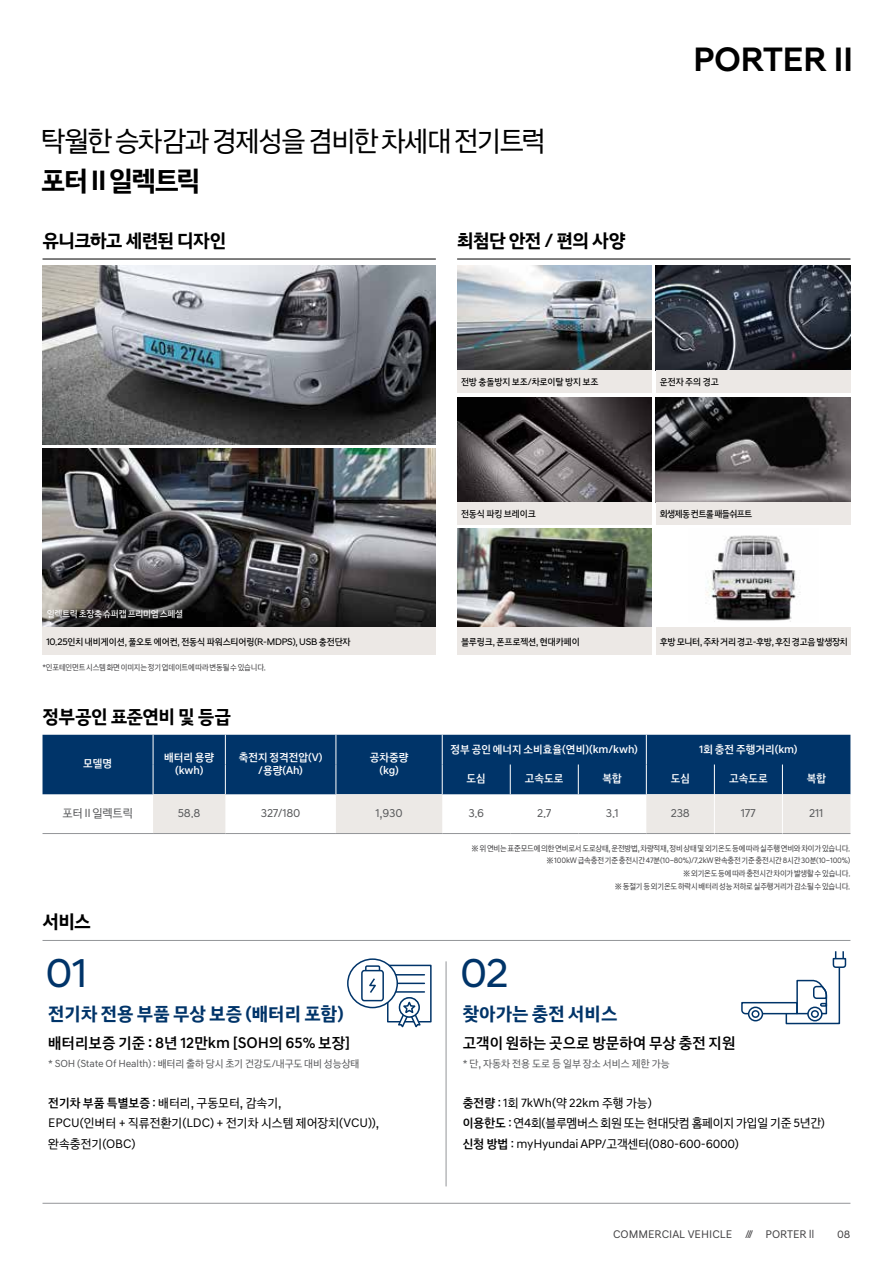
<style>
.page{position:relative;width:893px;height:1263px;background:#fff}
.page>*{position:absolute;margin:0;border:0;box-sizing:border-box;transform-origin:0 0}
.t1{font:40.95px "Hyundai Sans Head KROTF Regular";color:#003469}
.t2{font:34.5px "Hyundai Sans Head KROTF Medium";color:#000}
.t3{font:28.5px "Hyundai Sans Text KROTF Regular";letter-spacing:-.045em;color:#000}
.t4{font:28.5px "Hyundai Sans Text KROTF Bold";letter-spacing:-.055em;color:#000}
.t5{font:19.5px "Hyundai Sans Head KROTF Medium";letter-spacing:-.045em;color:#000}
.t6{font:19.2px "Hyundai Sans Text KROTF Bold";color:#003469}
.t7{font:15.6px "Hyundai Sans Text KROTF Medium";color:#000}
.t8{font:12.6px/20.5px "Hyundai Sans Text KROTF Regular";letter-spacing:-.02em;color:#000}
.t9{font:12.6px/20.5px "Hyundai Sans Text KROTF Regular";color:#000}
.t10{font:12px "Hyundai Sans Text KROTF Regular";letter-spacing:-.02em;color:#58595b}
.t11{font:11.25px/13.5px "Hyundai Sans Text KROTF Medium";color:#fff;text-align:center}
.t12{font:11.25px "Hyundai Sans Text KROTF Regular";color:#414042}
.t13{font:10.5px "Hyundai Sans Text KROTF Regular";letter-spacing:-.01em;color:#58595b}
.t14{font:9.6px "Hyundai Sans Head KROTF Regular";letter-spacing:-.02em;color:#000}
.t15{font:9.6px "Hyundai Sans Head KROTF Regular";letter-spacing:-.04em;color:#000}
.t16{font:9.6px "Hyundai Sans Head KROTF Regular";letter-spacing:-.04em;color:#fff}
.t17{font:9.6px "Hyundai Sans Head KROTF Regular";letter-spacing:-.07em;color:#000}
.t18{font:8.25px/12.8px "Hyundai Sans Text KROTF Regular";letter-spacing:-.025em;color:#414042;text-align:right;scale:.95 1}
.s1{font-family:"Hyundai Sans Text KROTF Medium"}
.s2{font-size:12px}
</style>
<div class="page">
<img style="left:656px;top:397px;width:194px;height:105px">
<img style="left:705px;top:535px;width:96px;height:87px">
<img style="left:457px;top:529px;width:195px;height:98px">
<hr style="left:43px;top:259px;width:393px;height:1px;background:#000">
<img style="left:43px;top:266px;width:393px;height:178px">
<img style="left:43px;top:449px;width:393px;height:178px">
<hr style="left:43px;top:1203px;width:807px;height:1px;background:#939598">
<hr style="left:43px;top:940px;width:807px;height:1px;background:#939598">
<hr style="left:446px;top:961px;width:1px;height:225px;background:#939598">
<svg style="left:741px;top:951px;width:106px;height:74px"></svg>
<svg style="left:808px;top:1007px;width:14px;height:14px"></svg>
<div style="left:807px;top:1006px;width:15px;height:15px;border:2px solid #003469;border-radius:50%"></div>
<div style="left:811px;top:1010px;width:8px;height:8px;border:2px solid #003469;border-radius:50%"></div>
<div style="left:387px;top:965px;width:45px;height:57px;border:2px solid #003469"></div>
<hr style="left:394px;top:974px;width:30px;height:1px;background:#003469">
<hr style="left:394px;top:982px;width:30px;height:2px;background:#003469">
<hr style="left:394px;top:991px;width:30px;height:2px;background:#003469">
<div style="left:399px;top:997px;width:21px;height:21px;border:2px solid #003469;border-radius:50%"></div>
<svg style="left:396px;top:998px;width:26px;height:30px"></svg>
<div style="left:348px;top:959px;width:49px;height:48px;background:#fff;border-radius:50%"></div>
<div style="left:347px;top:958px;width:51px;height:50px;border:2px solid #003469;border-radius:50%"></div>
<svg style="left:364px;top:965px;width:17px;height:5px"></svg>
<div style="left:361px;top:970px;width:23px;height:31px;background:#fff;border:2px solid #003469;border-radius:3px"></div>
<svg style="left:369px;top:978px;width:7px;height:15px"></svg>
<hr style="left:457px;top:259px;width:393px;height:1px;background:#000">
<div style="left:457px;top:627px;width:195px;height:28px;background:#ece8e5"></div>
<div style="left:43px;top:627px;width:393px;height:28px;background:#ece8e5"></div>
<img style="left:457px;top:397px;width:195px;height:105px">
<div style="left:457px;top:502px;width:195px;height:22px;background:#ece8e5"></div>
<img style="left:457px;top:266px;width:195px;height:104px">
<div style="left:457px;top:370px;width:195px;height:23px;background:#ece8e5"></div>
<div style="left:656px;top:627px;width:194px;height:28px;background:#ece8e5"></div>
<div style="left:656px;top:502px;width:194px;height:22px;background:#ece8e5"></div>
<img style="left:656px;top:266px;width:194px;height:104px">
<div style="left:656px;top:370px;width:194px;height:23px;background:#ece8e5"></div>
<div style="left:43px;top:735px;width:807px;height:59px;background:#003469"></div>
<svg style="left:153px;top:794px;width:697px;height:39px"></svg>
<hr style="left:43px;top:833px;width:110px;height:1px;background:#939598">
<hr style="left:153px;top:833px;width:72px;height:1px;background:#939598">
<hr style="left:225px;top:833px;width:111px;height:1px;background:#939598">
<hr style="left:336px;top:833px;width:106px;height:1px;background:#939598">
<hr style="left:442px;top:833px;width:68px;height:1px;background:#939598">
<hr style="left:510px;top:833px;width:68px;height:1px;background:#939598">
<hr style="left:578px;top:833px;width:68px;height:1px;background:#939598">
<hr style="left:646px;top:833px;width:68px;height:1px;background:#939598">
<hr style="left:714px;top:833px;width:68px;height:1px;background:#939598">
<hr style="left:782px;top:833px;width:68px;height:1px;background:#939598">
<hr style="left:714px;top:794px;width:1px;height:39px;background:#fff">
<hr style="left:782px;top:794px;width:1px;height:39px;background:#fff">
<svg style="left:153px;top:735px;width:1px;height:29px"></svg>
<svg style="left:225px;top:735px;width:1px;height:29px"></svg>
<svg style="left:336px;top:735px;width:1px;height:29px"></svg>
<svg style="left:442px;top:735px;width:1px;height:29px"></svg>
<svg style="left:646px;top:735px;width:1px;height:29px"></svg>
<hr style="left:153px;top:764px;width:1px;height:30px;background:#fff">
<hr style="left:225px;top:764px;width:1px;height:30px;background:#fff">
<hr style="left:336px;top:764px;width:1px;height:30px;background:#fff">
<hr style="left:442px;top:764px;width:1px;height:30px;background:#fff">
<hr style="left:510px;top:764px;width:1px;height:30px;background:#fff">
<hr style="left:578px;top:764px;width:1px;height:30px;background:#fff">
<hr style="left:646px;top:764px;width:1px;height:30px;background:#fff">
<hr style="left:714px;top:764px;width:1px;height:30px;background:#fff">
<hr style="left:782px;top:764px;width:1px;height:30px;background:#fff">
<h3 class="t3" style="left:41px;top:123px;width:506px">탁월한 승차감과 경제성을 겸비한 차세대 전기트럭</h3>
<h3 class="t4" style="left:41px;top:162px;width:161px">포터 II 일렉트릭</h3>
<h3 class="t5" style="left:43px;top:229px;width:186px">유니크하고 세련된 디자인</h3>
<h3 class="t5" style="left:457px;top:229px;width:170px">최첨단 안전 / 편의 사양</h3>
<h2 class="t2" style="left:693px;top:39px;width:161px">PORTER II</h2>
<p class="t14" style="left:461px;top:376px;width:139px">전방 충돌방지 보조/차로이탈 방지 보조</p>
<p class="t16" style="left:47px;top:608px;width:138px">일렉트릭 초장축 슈퍼캡 프리미엄 스페셜</p>
<p class="t14" style="left:461px;top:508px;width:76px">전동식 파킹 브레이크</p>
<p class="t14" style="left:46px;top:636px;width:306px">10.25인치 내비게이션, 풀오토 에어컨, 전동식 파워스티어링(R-MDPS), USB 충전단자</p>
<p class="t14" style="left:461px;top:636px;width:120px">블루링크, 폰프로젝션, 현대카페이</p>
<p class="t18" style="left:43px;top:660px;width:237px">*인포테인먼트 시스템 화면 이미지는 정기 업데이트에 따라 변동될 수 있습니다.</p>
<p class="t14" style="left:660px;top:376px;width:61px">운전자 주의 경고</p>
<p class="t17" style="left:660px;top:508px;width:94px">회생제동 컨트롤 패들쉬프트</p>
<p class="t15" style="left:660px;top:636px;width:190px">후방 모니터, 주차 거리 경고-후방, 후진 경고음 발생장치</p>
<h3 class="t5" style="left:43px;top:705px;width:190px">정부공인 표준연비 및 등급</h3>
<h3 class="t11" style="left:83px;top:757px;width:31px">모델명</h3>
<h3 class="t11" style="left:164px;top:750px;width:52px">배터리 용량 (kwh)</h3>
<h3 class="t11" style="left:239px;top:750px;width:85px">축전지 정격전압(V) /용량(Ah)</h3>
<h3 class="t11" style="left:370px;top:750px;width:40px">공차중량 (kg)</h3>
<h3 class="t11" style="left:451px;top:742px;width:189px">정부 공인 에너지 소비효율(연비)(km/kwh)</h3>
<h3 class="t11" style="left:699px;top:742px;width:100px">1회 충전 주행거리(km)</h3>
<h3 class="t11" style="left:467px;top:772px;width:21px">도심</h3>
<h3 class="t11" style="left:525px;top:772px;width:40px">고속도로</h3>
<h3 class="t11" style="left:603px;top:772px;width:21px">복합</h3>
<h3 class="t11" style="left:671px;top:772px;width:21px">도심</h3>
<h3 class="t11" style="left:729px;top:772px;width:40px">고속도로</h3>
<h3 class="t11" style="left:807px;top:772px;width:21px">복합</h3>
<h3 class="t10" style="left:63px;top:806px;width:72px">포터 II 일렉트릭</h3>
<h3 class="t10" style="left:178px;top:806px;width:24px">58.8</h3>
<h3 class="t10" style="left:261px;top:806px;width:41px">327/180</h3>
<h3 class="t10" style="left:375px;top:806px;width:29px">1,930</h3>
<h3 class="t10" style="left:468px;top:806px;width:17px">3.6</h3>
<h3 class="t10" style="left:537px;top:806px;width:16px">2.7</h3>
<h3 class="t10" style="left:606px;top:806px;width:14px">3.1</h3>
<h3 class="t10" style="left:671px;top:806px;width:21px">238</h3>
<h3 class="t10" style="left:741px;top:806px;width:17px">177</h3>
<h3 class="t10" style="left:809px;top:806px;width:16px">211</h3>
<h3 class="t5" style="left:43px;top:910px;width:50px">서비스</h3>
<h1 class="t1" style="left:46px;top:949px;width:43px">01</h1>
<h3 class="t6" style="left:48px;top:1002px;width:297px">전기차 전용 부품 무상 보증 (배터리 포함)</h3>
<h3 class="t7" style="left:48px;top:1033px;width:304px">배터리보증 기준 : 8년 12만km [SOH의 65% 보장]</h3>
<p class="t13" style="left:48px;top:1057px;width:313px">* SOH (State Of Health) : 배터리 출하 당시 초기 건강도/내구도 대비 성능상태</p>
<h3 class="t9" style="left:48px;top:1092px;width:333px"><span class="s1">전기차 부품 특별보증</span> : 배터리, 구동모터, 감속기,<br>EPCU(인버터 + 직류전환기(LDC) + 전기차 시스템 제어장치(VCU)), 완속충전기(OBC)</h3>
<p class="t18" style="left:472px;top:841px;width:400px">※ 위 연비는 표준모드에 의한 연비로서 도로상태, 운전방법, 차량적재, 정비 상태 및 외기온도 등에 따라 실주행 연비와 차이가 있습니다. ※ 100kW 급속충전 기준 충전시간 47분(10~80%)/7.2kW 완속충전 기준 충전시간 8시간 30분(10~100%)<br>※ 외기온도 등에 따라 충전시간 차이가 발생할 수 있습니다.<br>※ 동절기 등 외기온도 하락시 배터리 성능 저하로 실주행거리가 감소될 수 있습니다.</p>
<h1 class="t1" style="left:460px;top:949px;width:49px">02</h1>
<h3 class="t6" style="left:463px;top:1002px;width:156px">찾아가는 충전 서비스</h3>
<h3 class="t7" style="left:463px;top:1033px;width:274px">고객이 원하는 곳으로 방문하여 무상 충전 지원</h3>
<p class="t13" style="left:463px;top:1057px;width:208px">* 단, 자동차 전용 도로 등 일부 장소 서비스 제한 가능</p>
<h3 class="t8" style="left:463px;top:1092px;width:364px"><span class="s1">충전량</span> : 1회 7kWh(약 22km 주행 가능)<br><span class="s1">이용한도</span> : 연4회(블루멤버스 회원 또는 현대닷컴 홈페이지 가입일 기준 5년간) <span class="s1">신청 방법</span> : myHyundai APP/고객센터(080-600-6000)</h3>
<h3 class="t12" style="left:613px;top:1227px;width:203px">COMMERCIAL VEHICLE /// PORTER <span class="s2">II</span></h3>
<h3 class="t12" style="left:837px;top:1227px;width:15px">08</h3>
</div>
